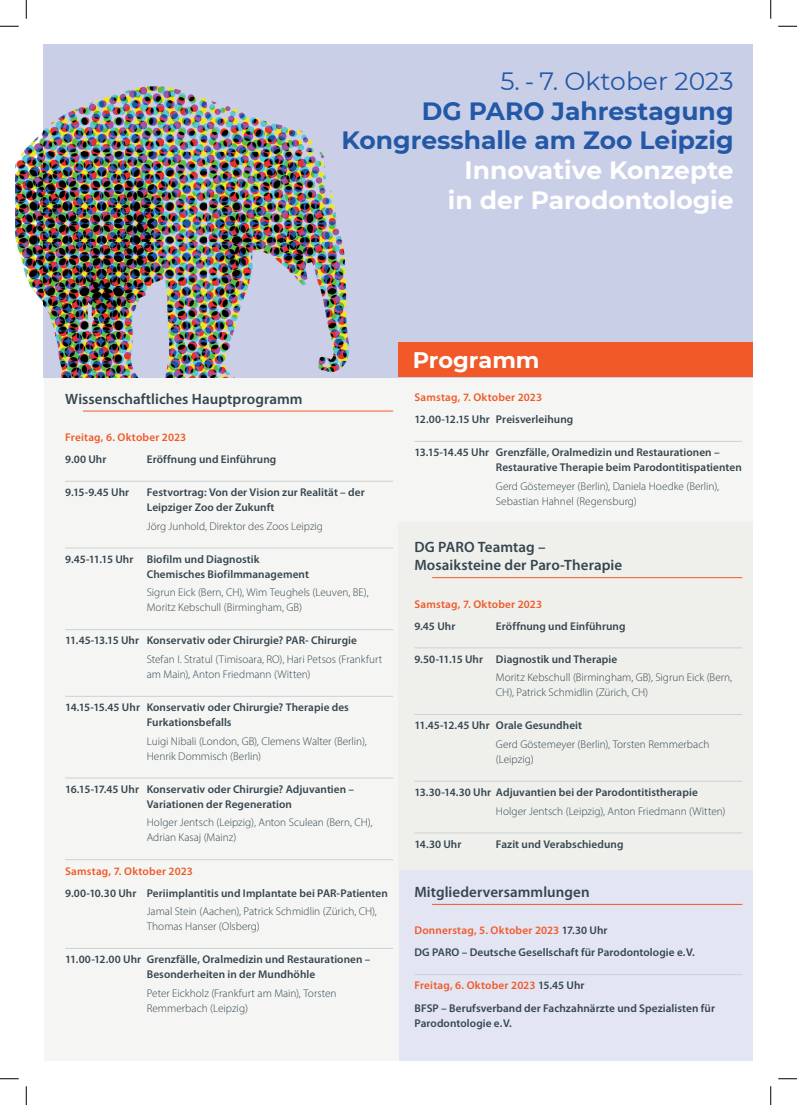
<style>
.page{position:relative;width:797px;height:1105px;background:#fff}
.page>*{position:absolute;margin:0;border:0;box-sizing:border-box;transform-origin:0 0}
.t1{font:700 25px/29.8px "Montserrat";color:#2358a7;text-align:right}
.t2{font:700 25px/29.8px "Montserrat";color:#fff;text-align:right}
.t3{font:25px "Montserrat";color:#2358a7}
.t4{font:700 22.5px "Montserrat";color:#fff}
.t5{font:600 15px/18.8px "Myriad Pro";letter-spacing:.005em;color:#35454f}
.t6{font:600 11.25px/15px "Myriad Pro";letter-spacing:.005em;color:#35454f}
.t7{font:300 11.25px/15px "Myriad Pro";color:#35454f}
.t8{font:600 11.25px "Myriad Pro";letter-spacing:.015em;color:#f15929}
.s1{color:#f15929}
</style>
<div class="page">
<div style="left:398px;top:870px;width:355px;height:191px;background:#e3e5f3"></div>
<div style="left:398px;top:377px;width:355px;height:145px;background:#f5f6f3"></div>
<div style="left:44px;top:377px;width:354px;height:684px;background:#f5f6f3"></div>
<div style="left:398px;top:522px;width:355px;height:348px;background:#eff0ec"></div>
<hr style="left:83px;top:411px;width:310px;height:1px;background:#f15929">
<hr style="left:65px;top:481px;width:328px;height:1px;background:#cad1d7">
<hr style="left:65px;top:548px;width:328px;height:1px;background:#cad1d7">
<hr style="left:65px;top:629px;width:328px;height:1px;background:#cad1d7">
<hr style="left:65px;top:696px;width:328px;height:1px;background:#cad1d7">
<hr style="left:65px;top:778px;width:328px;height:1px;background:#cad1d7">
<hr style="left:65px;top:859px;width:328px;height:1px;background:#cad1d7">
<hr style="left:65px;top:948px;width:328px;height:1px;background:#cad1d7">
<hr style="left:414px;top:441px;width:328px;height:1px;background:#cad1d7">
<hr style="left:432px;top:577px;width:310px;height:1px;background:#f15929">
<hr style="left:414px;top:648px;width:328px;height:1px;background:#cad1d7">
<hr style="left:414px;top:714px;width:328px;height:1px;background:#cad1d7">
<hr style="left:414px;top:781px;width:328px;height:1px;background:#cad1d7">
<hr style="left:414px;top:833px;width:328px;height:1px;background:#cad1d7">
<hr style="left:432px;top:904px;width:310px;height:1px;background:#f15929">
<hr style="left:414px;top:974px;width:328px;height:1px;background:#cad1d7">
<div style="left:44px;top:44px;width:709px;height:333px;background:#cacfe8"></div>
<img style="left:16px;top:63px;width:334px;height:314px">
<div style="left:398px;top:342px;width:355px;height:35px;background:#f15929"></div>
<svg style="left:0;top:25px;width:19px;height:2px"></svg>
<svg style="left:778px;top:25px;width:19px;height:2px"></svg>
<svg style="left:0;top:1078px;width:19px;height:1px"></svg>
<svg style="left:778px;top:1078px;width:19px;height:1px"></svg>
<svg style="left:25px;top:0;width:2px;height:19px"></svg>
<svg style="left:25px;top:1086px;width:2px;height:19px"></svg>
<svg style="left:770px;top:0;width:1px;height:19px"></svg>
<svg style="left:770px;top:1086px;width:1px;height:19px"></svg>
<h1 class="t3" style="left:500px;top:64px;width:235px">5. - 7. Oktober 2023</h1>
<h1 class="t1" style="left:341px;top:95px;width:393px">DG PARO Jahrestagung<br>Kongresshalle am Zoo Leipzig</h1>
<h1 class="t2" style="left:448px;top:154px;width:287px">Innovative Konzepte in der Parodontologie</h1>
<h3 class="t5" style="left:65px;top:390px;width:239px">Wissenschaftliches Hauptprogramm</h3>
<p class="t8" style="left:65px;top:431px;width:123px">Freitag, 6. Oktober 2023</p>
<p class="t6" style="left:65px;top:452px;width:43px">9.00 Uhr</p>
<p class="t6" style="left:147px;top:452px;width:131px">Eröffnung und Einführung</p>
<p class="t6" style="left:65px;top:485px;width:66px">9.15-9.45 Uhr</p>
<p class="t6" style="left:147px;top:485px;width:219px">Festvortrag: Von der Vision zur Realität – der<br>Leipziger Zoo der Zukunft</p>
<p class="t7" style="left:147px;top:518px;width:178px">Jörg Junhold, Direktor des Zoos Leipzig</p>
<p class="t6" style="left:147px;top:552px;width:164px;text-indent:-81px">9.45-11.15 Uhr Biofilm und Diagnostik<br>Chemisches Biofilmmanagement</p>
<p class="t7" style="left:147px;top:585px;width:223px">Sigrun Eick (Bern, CH), Wim Teughels (Leuven, BE),<br>Moritz Kebschull (Birmingham, GB)</p>
<p class="t6" style="left:65px;top:633px;width:293px">11.45-13.15 Uhr Konservativ oder Chirurgie? PAR- Chirurgie</p>
<p class="t7" style="left:147px;top:652px;width:237px">Stefan I. Stratul (Timisoara, RO), Hari Petsos (Frankfurt am Main), Anton Friedmann (Witten)</p>
<p class="t6" style="left:147px;top:700px;width:204px;text-indent:-81px">14.15-15.45 Uhr Konservativ oder Chirurgie? Therapie des<br>Furkationsbefalls</p>
<p class="t7" style="left:147px;top:733px;width:221px">Luigi Nibali (London, GB), Clemens Walter (Berlin),<br>Henrik Dommisch (Berlin)</p>
<p class="t6" style="left:147px;top:782px;width:209px;text-indent:-81px">16.15-17.45 Uhr Konservativ oder Chirurgie? Adjuvantien –<br>Variationen der Regeneration</p>
<p class="t7" style="left:147px;top:815px;width:227px">Holger Jentsch (Leipzig), Anton Sculean (Bern, CH),<br>Adrian Kasaj (Mainz)</p>
<p class="t8" style="left:65px;top:864px;width:129px">Samstag, 7. Oktober 2023</p>
<p class="t6" style="left:65px;top:885px;width:324px">9.00-10.30 Uhr Periimplantitis und Implantate bei PAR-Patienten</p>
<p class="t7" style="left:147px;top:904px;width:231px">Jamal Stein (Aachen), Patrick Schmidlin (Zürich, CH),<br>Thomas Hanser (Olsberg)</p>
<p class="t6" style="left:147px;top:952px;width:225px;text-indent:-81px">11.00-12.00 Uhr Grenzfälle, Oralmedizin und Restaurationen –<br>Besonderheiten in der Mundhöhle</p>
<p class="t7" style="left:147px;top:985px;width:191px">Peter Eickholz (Frankfurt am Main), Torsten<br>Remmerbach (Leipzig)</p>
<h2 class="t4" style="left:412px;top:343px;width:128px">Programm</h2>
<p class="t8" style="left:414px;top:391px;width:129px">Samstag, 7. Oktober 2023</p>
<p class="t6" style="left:414px;top:412px;width:160px">12.00-12.15 Uhr Preisverleihung</p>
<p class="t6" style="left:496px;top:445px;width:247px;text-indent:-81px">13.15-14.45 Uhr Grenzfälle, Oralmedizin und Restaurationen –<br>Restaurative Therapie beim Parodontitispatienten</p>
<p class="t7" style="left:496px;top:478px;width:224px">Gerd Göstemeyer (Berlin), Daniela Hoedke (Berlin),<br>Sebastian Hahnel (Regensburg)</p>
<h3 class="t5" style="left:414px;top:537px;width:209px">DG PARO Teamtag –<br>Mosaiksteine der Paro-Therapie</h3>
<p class="t8" style="left:414px;top:597px;width:129px">Samstag, 7. Oktober 2023</p>
<p class="t6" style="left:414px;top:618px;width:42px">9.45 Uhr</p>
<p class="t6" style="left:496px;top:618px;width:131px">Eröffnung und Einführung</p>
<p class="t6" style="left:414px;top:652px;width:204px">9.50-11.15 Uhr Diagnostik und Therapie</p>
<p class="t7" style="left:496px;top:670px;width:238px">Moritz Kebschull (Birmingham, GB), Sigrun Eick (Bern,<br>CH), Patrick Schmidlin (Zürich, CH)</p>
<p class="t6" style="left:414px;top:718px;width:169px">11.45-12.45 Uhr Orale Gesundheit</p>
<p class="t7" style="left:496px;top:736px;width:215px">Gerd Göstemeyer (Berlin), Torsten Remmerbach (Leipzig)</p>
<p class="t6" style="left:414px;top:785px;width:285px">13.30-14.30 Uhr Adjuvantien bei der Parodontitistherapie</p>
<p class="t7" style="left:496px;top:803px;width:231px">Holger Jentsch (Leipzig), Anton Friedmann (Witten)</p>
<p class="t6" style="left:414px;top:837px;width:48px">14.30 Uhr</p>
<p class="t6" style="left:496px;top:837px;width:129px">Fazit und Verabschiedung</p>
<h3 class="t5" style="left:414px;top:883px;width:177px">Mitgliederversammlungen</h3>
<p class="t6" style="left:414px;top:919px;width:282px;line-height:22.1px"><span class="s1">Donnerstag, 5. Oktober 2023</span> 17.30 Uhr<br>DG PARO – Deutsche Gesellschaft für Parodontologie e.V.</p>
<p class="t6" style="left:414px;top:975px;width:302px;line-height:22.1px"><span class="s1">Freitag, 6. Oktober 2023</span> 15.45 Uhr<br>BFSP – Berufsverband der Fachzahnärzte und Spezialisten für</p>
<p class="t6" style="left:414px;top:1015px;width:99px">Parodontologie e.V.</p>
</div>
